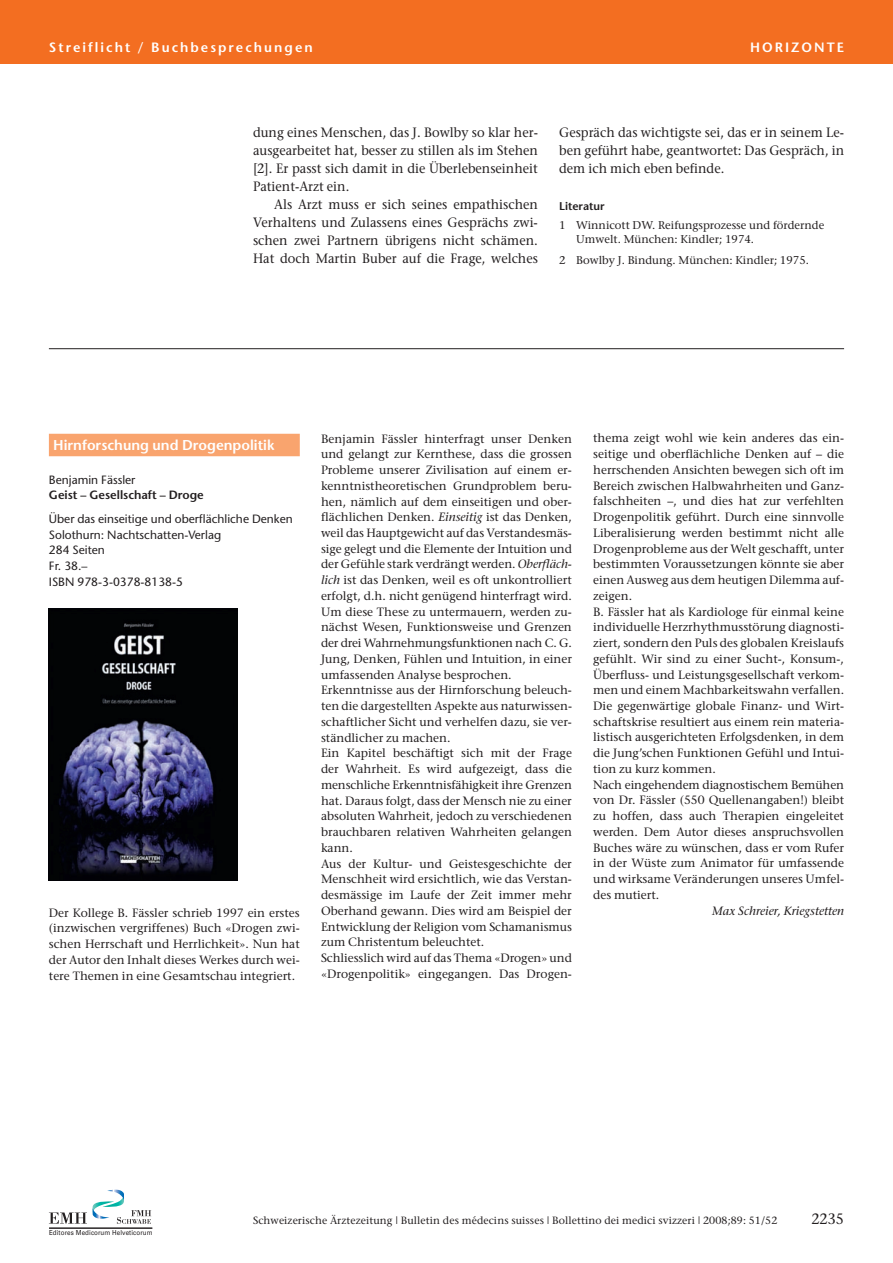
<style>
.page{position:relative;width:893px;height:1263px;background:#fff}
.page>*{position:absolute;margin:0;border:0;box-sizing:border-box;transform-origin:0 0}
.t1{font:15px "Stone Serif";color:#231f20;scale:.95 1}
.t2{font:600 14.25px "Stone Sans";color:#fff}
.t3{font:13.5px/18px "Stone Serif";color:#231f20;text-align:justify;scale:.95 1}
.t4{font:600 13.5px "Stone Sans";letter-spacing:.15em;color:#fff}
.t5{font:12px/15.8px "Stone Serif";color:#231f20}
.t6{font:12px/15.8px "Stone Sans";color:#231f20}
.t7{font:600 12px "Stone Sans";color:#231f20}
.t8{font:italic 12px "Stone Serif";color:#231f20}
.t9{font:11.25px/14.2px "Stone Serif";color:#231f20}
.t10{font:600 11.25px "Stone Sans";color:#231f20}
.t11{font:10.5px "Stone Serif";letter-spacing:.01em;color:#231f20}
.t12{font:6.9px "Univers";letter-spacing:.015em;color:#231f20;scale:.9 1}
.s1{font-style:italic}
</style>
<div class="page">
<svg style="left:49px;top:1189px;width:102px;height:35px"></svg>
<hr style="left:49px;top:1228px;width:103px;height:1px;background:#231f20">
<div style="left:0;top:0;width:893px;height:64px;background:#f36e21"></div>
<div style="left:49px;top:434px;width:251px;height:22px;background:#f9a46e"></div>
<img style="left:49px;top:609px;width:188px;height:271px">
<hr style="left:49px;top:348px;width:795px;height:1px;background:#231f20">
<p class="t4" style="left:49px;top:42px;width:265px">Streiflicht / Buchbesprechungen</p>
<p class="t4" style="left:750px;top:42px;width:95px">HORIZONTE</p>
<p class="t3" style="left:253px;top:125px;width:301px">dung eines Menschen, das J. Bowlby so klar her - ausgearbeitet hat, besser zu stillen als im Stehen [2]. Er passt sich damit in die Überlebenseinheit Patient-Arzt ein.</p>
<p class="t3" style="left:253px;top:197px;width:301px;text-indent:21px">Als Arzt muss er sich seines empathischen Verhaltens und Zulassens eines Gesprächs zwi&shy;schen zwei Partnern übrigens nicht schämen.<br>Hat doch Martin Buber auf die Frage, welches</p>
<p class="t3" style="left:559px;top:125px;width:301px">Gespräch das wichtigste sei, das er in seinem Le&shy;ben geführt habe, geantwortet: Das Gespräch, in dem ich mich eben befinde.</p>
<p class="t10" style="left:559px;top:202px;width:47px">Literatur</p>
<p class="t9" style="left:576px;top:219px;width:250px;text-indent:-17px">1 Winnicott DW. Reifungsprozesse und fördernde<br>Umwelt. München: Kindler; 1974.</p>
<p class="t9" style="left:559px;top:254px;width:251px">2 Bowlby J. Bindung. München: Kindler; 1975.</p>
<p class="t2" style="left:53px;top:439px;width:223px">Hirnforschung und Drogenpolitik</p>
<p class="t6" style="left:49px;top:473px;width:88px">Benjamin Fässler</p>
<p class="t7" style="left:49px;top:490px;width:156px">Geist – Gesellschaft – Droge</p>
<p class="t6" style="left:49px;top:512px;width:245px">Über das einseitige und oberflächliche Denken<br>Solothurn: Nachtschatten-Verlag<br>284 Seiten<br>Fr. 38.–<br>ISBN 978-3-0378-8138-5</p>
<p class="t5" style="left:49px;top:906px;width:252px;text-align:justify">Der Kollege B. Fässler schrieb 1997 ein erstes (inzwischen vergriffenes) Buch «Drogen zwi&shy;schen Herrschaft und Herrlichkeit». Nun hat der Autor den Inhalt dieses Werkes durch wei&shy;tere Themen in eine Gesamtschau integriert.</p>
<p class="t5" style="left:321px;top:432px;width:252px">Benjamin Fässler hinterfragt unser Denken und gelangt zur Kernthese, dass die grossen Probleme unserer Zivilisation auf einem er&shy;kennt nistheoretischen Grundproblem beru&shy;hen, nämlich auf dem einseitigen und ober&shy;flächlichen Denken. <span class="s1">Einseitig</span> ist das Denken, weil das Hauptgewicht auf das Verstandesmäs&shy;sige gelegt und die Elemente der Intuition und der Gefühle stark verdrängt werden. <span class="s1">Oberfläch&shy;lich</span> ist das Denken, weil es oft unkontrolliert erfolgt, d.h. nicht genügend hinterfragt wird.<br>Um diese These zu untermauern, werden zu&shy;nächst Wesen, Funktionsweise und Grenzen der drei Wahrnehmungsfunktionen nach C. G.<br>Jung, Denken, Fühlen und Intuition, in einer um fassenden Analyse besprochen.<br>Erkenntnisse aus der Hirnforschung beleuch&shy;ten die dargestellten Aspekte aus naturwissen&shy;schaftlicher Sicht und verhelfen dazu, sie ver&shy;ständlicher zu machen.<br>Ein Kapitel beschäftigt sich mit der Frage der Wahrheit. Es wird aufgezeigt, dass die menschliche Erkenntnisfähigkeit ihre Grenzen hat. Daraus folgt, dass der Mensch nie zu einer absoluten Wahrheit, jedoch zu verschiedenen brauchbaren relativen Wahrheiten gelangen kann.<br>Aus der Kultur- und Geistesgeschichte der Menschheit wird ersichtlich, wie das Verstan&shy;desmässige im Laufe der Zeit immer mehr Oberhand gewann. Dies wird am Beispiel der Entwicklung der Religion vom Schamanismus zum Christentum beleuchtet.<br>Schliesslich wird auf das Thema «Drogen» und «Drogenpolitik» eingegangen. Das Drogen-</p>
<p class="t5" style="left:593px;top:431px;width:252px">thema zeigt wohl wie kein anderes das ein&shy;seitige und oberflächliche Denken auf – die herrschenden Ansichten bewegen sich oft im Bereich zwischen Halbwahrheiten und Ganz&shy;falschheiten –, und dies hat zur verfehlten Drogenpolitik geführt. Durch eine sinnvolle Liberalisierung werden bestimmt nicht alle Drogenprobleme aus der Welt geschafft, unter bestimmten Voraussetzungen könnte sie aber einen Ausweg aus dem heutigen Dilemma auf&shy;zeigen.<br>B. Fässler hat als Kardiologe für einmal keine individuelle Herzrhythmusstörung diagnosti&shy;ziert, sondern den Puls des globalen Kreislaufs gefühlt. Wir sind zu einer Sucht-, Konsum-, Überfluss- und Leistungsgesellschaft verkom&shy;men und einem Machbarkeitswahn verfallen.<br>Die gegenwärtige globale Finanz- und Wirt&shy;schaftskrise resultiert aus einem rein materia&shy;listisch ausgerichteten Erfolgsdenken, in dem die Jung’schen Funktionen Gefühl und Intui&shy;tion zu kurz kommen.<br>Nach eingehendem diagnostischem Bemühen von Dr. Fässler (550 Quellenangaben!) bleibt zu hoffen, dass auch Therapien eingeleitet werden. Dem Autor dieses anspruchsvollen Buches wäre zu wünschen, dass er vom Rufer in der Wüste zum Animator für umfassende und wirksame Veränderungen unseres Umfel&shy;des mutiert.</p>
<p class="t8" style="left:712px;top:906px;width:134px">Max Schreier, Kriegstetten</p>
<p class="t12" style="left:49px;top:1229px;width:117px">Editores Medicorum Helveticorum</p>
<p class="t11" style="left:253px;top:1216px;width:526px">Schweizerische Ärztezeitung | Bulletin des médecins suisses | Bollettino dei medici svizzeri | 2008;89: 51/52</p>
<p class="t1" style="left:811px;top:1213px;width:36px">2235</p>
</div>
